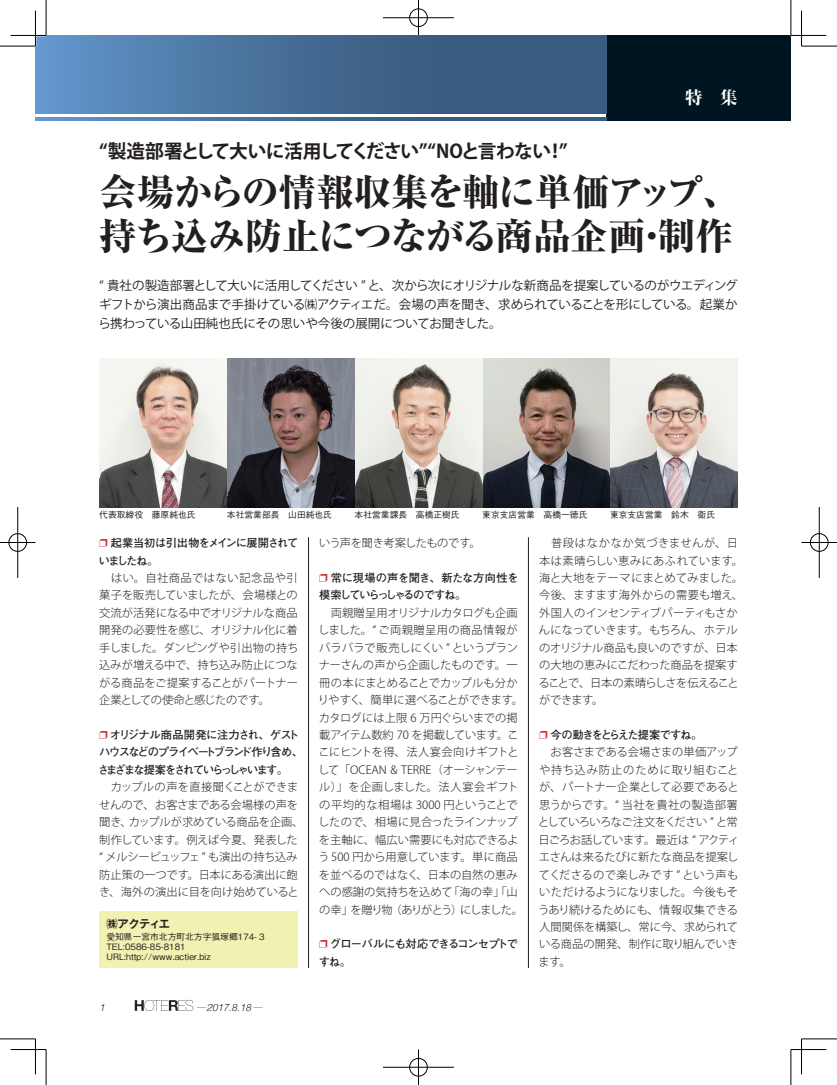
<style>
.page{position:relative;width:837px;height:1085px;background:#fff}
.page>*{position:absolute;margin:0;border:0;box-sizing:border-box;transform-origin:0 0}
.t1{font:800 37.5px/43.8px "Ryumin Pro";letter-spacing:-.03em;color:#231f20}
.t2{font:700 18.75px "Koz Go Pr 6 N";letter-spacing:-.06em;color:#231f20}
.t3{font:800 17.5px "Kocho Std";color:#fff}
.t4{font:12.5px/18.8px "Koz Go Pr 6 N";letter-spacing:-.01em;color:#231f20;text-align:justify}
.t5{font:300 11.25px/17.4px "Koz Go Pr 6 N";letter-spacing:-.01em;color:#231f20}
.t6{font:700 11.25px/17.4px "Futo Go B101 Pro";letter-spacing:-.14em;color:#231f20}
.t7{font:700 11.25px/17.5px "Futo Go B101 Pro";letter-spacing:-.07em;color:#231f20}
.t8{font:700 11.25px/17.5px "Futo Go B101 Pro";letter-spacing:-.095em;color:#231f20}
.t9{font:300 11.25px "Koz Go Pr 6 N";letter-spacing:-.03em;color:#231f20}
.t10{font:700 11.25px "Gothic MB101 Pro De";letter-spacing:-.07em;color:#231f20}
.t11{font:italic 300 10px "Helvetica";color:#231f20}
.t12{font:500 8.75px/10px "Gothic BBB Pro";color:#231f20}
.s1{color:#d1232a}
.s2{font-family:"Koz Go Pr 6 N";font-weight:200;font-style:normal;font-size:8.75px}
</style>
<div class="page">
<svg style="left:135px;top:999px;width:58px;height:11px"></svg>
<div style="left:606px;top:35px;width:184px;height:85px;background:#001522"></div>
<svg style="left:35px;top:35px;width:571px;height:78px"></svg>
<svg style="left:35px;top:117px;width:571px;height:3px"></svg>
<div style="left:99px;top:911px;width:199px;height:56px;background:#f1f2b2"></div>
<hr style="left:308px;top:537px;width:1px;height:430px;background:#231f20">
<hr style="left:528px;top:537px;width:1px;height:430px;background:#231f20">
<img style="left:99px;top:358px;width:638px;height:149px">
<hr style="left:0;top:46px;width:35px;height:1px;background:#000">
<hr style="left:801px;top:46px;width:35px;height:1px;background:#000">
<hr style="left:0;top:1038px;width:35px;height:1px;background:#000">
<hr style="left:801px;top:1038px;width:35px;height:1px;background:#000">
<hr style="left:46px;top:0;width:1px;height:35px;background:#000">
<hr style="left:46px;top:1049px;width:1px;height:35px;background:#000">
<hr style="left:790px;top:0;width:1px;height:35px;background:#000">
<hr style="left:790px;top:1049px;width:1px;height:35px;background:#000">
<hr style="left:11px;top:35px;width:35px;height:1px;background:#000">
<hr style="left:790px;top:35px;width:36px;height:1px;background:#000">
<hr style="left:11px;top:1049px;width:35px;height:1px;background:#000">
<hr style="left:790px;top:1049px;width:36px;height:1px;background:#000">
<hr style="left:35px;top:11px;width:1px;height:35px;background:#000">
<hr style="left:35px;top:1038px;width:1px;height:36px;background:#000">
<hr style="left:801px;top:11px;width:1px;height:35px;background:#000">
<hr style="left:801px;top:1038px;width:1px;height:36px;background:#000">
<div style="left:408px;top:8px;width:20px;height:19px;border:2px solid #fff;border-radius:50%"></div>
<hr style="left:383px;top:17px;width:71px;height:2px;background:#fff">
<hr style="left:417px;top:0;width:2px;height:35px;background:#fff">
<div style="left:409px;top:9px;width:18px;height:18px;border:1px solid #000;border-radius:50%"></div>
<hr style="left:383px;top:18px;width:71px;height:1px;background:#000">
<hr style="left:418px;top:0;width:1px;height:35px;background:#000">
<div style="left:408px;top:1057px;width:20px;height:19px;border:2px solid #fff;border-radius:50%"></div>
<hr style="left:417px;top:1049px;width:2px;height:35px;background:#fff">
<div style="left:409px;top:1057px;width:18px;height:19px;border:1px solid #000;border-radius:50%"></div>
<hr style="left:383px;top:1066px;width:71px;height:1px;background:#000">
<hr style="left:418px;top:1049px;width:1px;height:35px;background:#000">
<div style="left:8px;top:532px;width:19px;height:20px;border:2px solid #fff;border-radius:50%"></div>
<hr style="left:0;top:541px;width:35px;height:2px;background:#fff">
<hr style="left:17px;top:507px;width:2px;height:71px;background:#fff">
<div style="left:9px;top:533px;width:18px;height:18px;border:1px solid #000;border-radius:50%"></div>
<hr style="left:0;top:542px;width:35px;height:1px;background:#000">
<hr style="left:18px;top:507px;width:1px;height:71px;background:#000">
<div style="left:809px;top:532px;width:19px;height:20px;border:2px solid #fff;border-radius:50%"></div>
<hr style="left:801px;top:541px;width:35px;height:2px;background:#fff">
<div style="left:809px;top:533px;width:19px;height:18px;border:1px solid #000;border-radius:50%"></div>
<hr style="left:801px;top:542px;width:35px;height:1px;background:#000">
<hr style="left:818px;top:507px;width:1px;height:71px;background:#000">
<h3 class="t3" style="left:684px;top:84px;width:54px">特　集</h3>
<h2 class="t2" style="left:99px;top:141px;width:469px">“製造部署として大いに活用してください”“NOと言わない！”</h2>
<h1 class="t1" style="left:99px;top:167px;width:641px">会場からの情報収集を軸に単価アップ、持ち込み防止につながる商品企画・制作</h1>
<p class="t4" style="left:98px;top:277px;width:640px">“ 貴社の製造部署として大いに活用してください ” と、次から次にオリジナルな新商品を提案しているのがウエディングギフトから演出商品まで手掛けている㈱アクティエだ。会場の声を聞き、求められていることを形にしている。起業から携わっている山田純也氏にその思いや今後の展開についてお聞きした。</p>
<p class="t12" style="left:99px;top:509px;width:98px">代表取締役　藤原純也氏</p>
<p class="t12" style="left:227px;top:509px;width:106px">本社営業部長　山田純也氏</p>
<p class="t12" style="left:354px;top:509px;width:106px">本社営業課長　高橋正樹氏</p>
<p class="t12" style="left:482px;top:509px;width:106px">東京支店営業　高橋一徳氏</p>
<p class="t12" style="left:609px;top:509px;width:107px">東京支店営業　鈴木　衛氏</p>
<p class="t8" style="left:99px;top:532px;width:201px"><span class="s1">❐</span> 起業当初は引出物をメインに展開されていましたね。</p>
<p class="t5" style="left:99px;top:569px;width:200px;text-align:justify">　はい。自社商品ではない記念品や引菓子を販売していましたが、会場様との交流が活発になる中でオリジナルな商品開発の必要性を感じ、オリジナル化に着手しました。ダンピングや引出物の持ち込みが増える中で、持ち込み防止につながる商品をご提案することがパートナー企業としての使命と感じたのです。</p>
<p class="t6" style="left:98px;top:724px;width:207px"><span class="s1">❐</span> オリジナル商品開発に注力され、ゲストハウスなどのプライベートブランド作り含め、さまざまな提案をされていらっしゃいます。</p>
<p class="t5" style="left:99px;top:778px;width:206px">　カップルの声を直接聞くことができませんので、お客さまである会場様の声を聞き、カップルが求めている商品を企画、制作しています。例えば今夏、発表した“ メルシービュッフェ ” も演出の持ち込み防止策の一つです。日本にある演出に飽き、海外の演出に目を向け始めていると</p>
<p class="t10" style="left:106px;top:914px;width:65px">㈱アクティエ</p>
<p class="t12" style="left:106px;top:930px;width:161px">愛知県一宮市北方町北方字狐塚郷１７４-３<br>TEL:0586-85-8181<br>URL:http://www.actier.biz</p>
<p class="t11" style="left:99px;top:998px;width:7px">1</p>
<p class="t11" style="left:197px;top:998px;width:68px"><span class="s2">—</span>2017.8.18 <span class="s2">—</span></p>
<p class="t9" style="left:319px;top:536px;width:163px">いう声を聞き考案したものです。</p>
<p class="t7" style="left:319px;top:567px;width:201px"><span class="s1">❐</span> 常に現場の声を聞き、新たな方向性を模索していらっしゃるのですね。</p>
<p class="t5" style="left:318px;top:604px;width:207px">　両親贈呈用オリジナルカタログも企画しました。“ ご両親贈呈用の商品情報がバラバラで販売しにくい ” というプランナーさんの声から企画したものです。一冊の本にまとめることでカップルも分かりやすく、簡単に選べることができます。カタログには上限 6 万円ぐらいまでの掲載アイテム数約 70 を掲載しています。ここにヒントを得、法人宴会向けギフトとして「OCEAN &amp; TERRE（オーシャンテール）」を企画しました。法人宴会ギフトの平均的な相場は 3000 円ということでしたので、相場に見合ったラインナップを主軸に、幅広い需要にも対応できるよう 500 円から用意しています。単に商品を並べるのではなく、日本の自然の恵みへの感謝の気持ちを込めて「海の幸」「山の幸」を贈り物（ありがとう）にしました。</p>
<p class="t7" style="left:318px;top:933px;width:201px"><span class="s1">❐</span> グローバルにも対応できるコンセプトですね。</p>
<p class="t5" style="left:538px;top:534px;width:206px">　普段はなかなか気づきませんが、日本は素晴らしい恵みにあふれています。海と大地をテーマにまとめてみました。今後、ますます海外からの需要も増え、外国人のインセンティブパーティもさかんになっていきます。もちろん、ホテルのオリジナル商品も良いのですが、日本の大地の恵みにこだわった商品を提案することで、日本の素晴らしさを伝えることができます。</p>
<p class="t8" style="left:539px;top:724px;width:165px"><span class="s1">❐</span> 今の動きをとらえた提案ですね。</p>
<p class="t5" style="left:538px;top:743px;width:202px">　お客さまである会場さまの単価アップや持ち込み防止のために取り組むことが、パートナー企業として必要であると思うからです。“ 当社を貴社の製造部署としていろいろなご注文をください ” と常日ごろお話しています。最近は “ アクティエさんは来るたびに新たな商品を提案してくださるので楽しみです ” という声もいただけるようになりました。今後もそうあり続けるためにも、情報収集できる人間関係を構築し、常に今、求められている商品の開発、制作に取り組んでいきます。</p>
</div>
